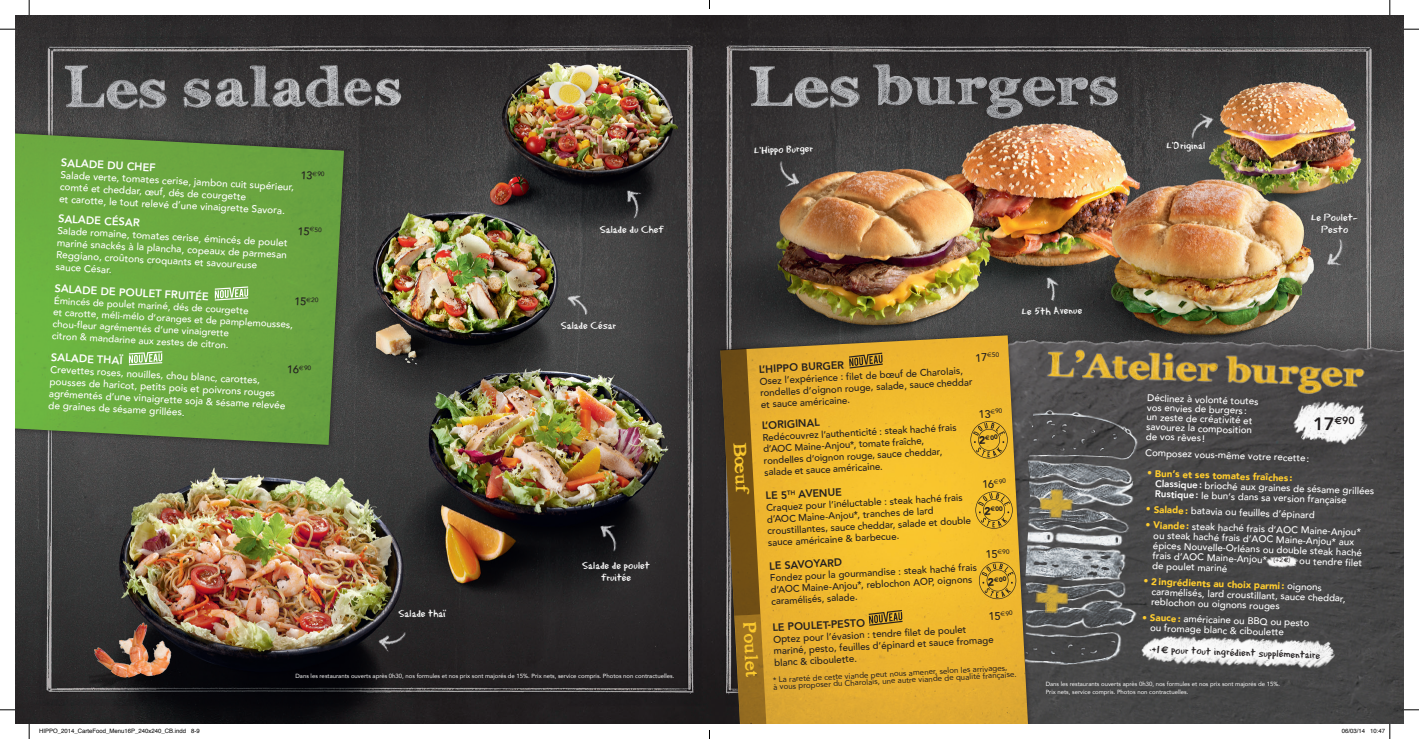
<style>
.page{position:relative;width:1419px;height:739px;background:#fff}
.page>*{position:absolute;margin:0;border:0;box-sizing:border-box;transform-origin:0 0}
.t1{font:19.2px "Hand TIMES";color:#fecc2f;scale:1.11 1}
.t2{font:800 18px "Avenir";color:#231f20}
.t3{font:800 11px "Avenir";color:#fff}
.t4{font:500 11px "Avenir";color:#231f20}
.t5{font:10.7px/12px "Eraser Dust";color:#fff;text-align:center}
.t6{font:800 10.7px "Avenir";color:#231f20}
.t7{font:10.7px "Eraser Dust";color:#231f20}
.t8{font:500 10px/12px "Avenir";color:#fff}
.t9{font:500 9.7px/10.2px "Avenir";color:#fff}
.t10{font:500 9.7px/11.6px "Avenir";color:#231f20}
.t11{font:8px/7px "Avenir";color:#231f20}
.t12{font:900 6.4px "Avenir";color:#231f20}
.t13{font:500 6.3px "Avenir";color:#231f20}
.t14{font:6px/7.2px "Avenir";color:#fff}
.t15{font:6px "Helvetica";color:#000}
.s1{font-size:11px}
.s2{font-family:"Euro Sans";font-weight:700}
.s3{font-weight:900;color:#fecc2f}
.s4{font-weight:800}
.s5{font-family:"Euro Sans";font-weight:700;font-size:9.7px}
</style>
<div class="page">
<img style="left:15px;top:15px;width:1389px;height:709px">
<img style="left:1185px;top:104px;width:43px;height:44px">
<img style="left:774px;top:154px;width:39px;height:40px">
<img style="left:1310px;top:234px;width:40px;height:41px">
<img style="left:1028px;top:254px;width:51px;height:50px">
<img style="left:90px;top:612px;width:88px;height:82px">
<img style="left:966px;top:311px;width:438px;height:413px">
<img style="left:1282px;top:382px;width:102px;height:71px">
<img style="left:1034px;top:403px;width:122px;height:286px">
<div style="left:715px;top:330px;width:319px;height:394px;background:#231f20;opacity:.75"></div>
<img style="left:720px;top:335px;width:308px;height:389px">
<svg style="left:720px;top:348px;width:47px;height:376px;background:#866424"></svg>
<div style="left:15px;top:128px;width:334px;height:322px;background:#231f20;opacity:.75"></div>
<img style="left:15px;top:133px;width:329px;height:312px">
<img style="left:602px;top:176px;width:49px;height:55px">
<img style="left:562px;top:285px;width:35px;height:41px">
<img style="left:582px;top:518px;width:41px;height:45px">
<img style="left:362px;top:611px;width:50px;height:51px">
<img style="left:1043px;top:333px;width:329px;height:66px">
<img style="left:1137px;top:618px;width:203px;height:73px">
<svg style="left:970px;top:421px;width:38px;height:37px"></svg>
<svg style="left:975px;top:491px;width:38px;height:38px"></svg>
<svg style="left:979px;top:562px;width:37px;height:37px"></svg>
<svg style="left:129px;top:351px;width:33px;height:14px"></svg>
<svg style="left:215px;top:286px;width:33px;height:14px"></svg>
<svg style="left:869px;top:610px;width:34px;height:16px"></svg>
<svg style="left:849px;top:352px;width:34px;height:16px"></svg>
<img style="left:1264px;top:550px;width:41px;height:26px">
<img style="left:27px;top:55px;width:382px;height:68px">
<img style="left:711px;top:28px;width:440px;height:109px">
<svg style="left:0;top:29px;width:15px;height:1px"></svg>
<svg style="left:1404px;top:29px;width:15px;height:1px"></svg>
<svg style="left:0;top:709px;width:15px;height:1px"></svg>
<svg style="left:1404px;top:709px;width:15px;height:1px"></svg>
<svg style="left:29px;top:0;width:1px;height:15px"></svg>
<svg style="left:29px;top:724px;width:1px;height:15px"></svg>
<svg style="left:1389px;top:0;width:2px;height:15px"></svg>
<svg style="left:1389px;top:724px;width:2px;height:15px"></svg>
<p class="t3" style="left:62px;top:152px;width:96px;rotate:3deg">Salade du Chef</p>
<p class="t8" style="left:61px;top:168px;width:235px;rotate:3deg">Salade verte, tomates cerise, jambon cuit supérieur, comté et cheddar, œuf, dés de courgette<br>et carotte, le tout relevé d’une vinaigrette Savora.</p>
<p class="t3" style="left:59px;top:208px;width:83px;rotate:3deg">Salade césar</p>
<p class="t8" style="left:58px;top:224px;width:232px;rotate:3deg">Salade romaine, tomates cerise, émincés de poulet mariné snackés à la plancha, copeaux de parmesan Reggiano, croûtons croquants et savoureuse<br>sauce César.</p>
<p class="t3" style="left:55px;top:278px;width:156px;rotate:3deg">Salade de poulet fruitée</p>
<p class="t4" style="left:301px;top:165px;width:25px;rotate:3deg">13<sup>h</sup><sup>90</sup></p>
<p class="t4" style="left:298px;top:221px;width:25px;rotate:3deg">15<sup>h</sup><sup>50</sup></p>
<p class="t9" style="left:54px;top:294px;width:242px;line-height:11.8px;rotate:3deg">Émincés de poulet mariné, dés de courgette<br>et carotte, méli-mélo d’oranges et de pamplemousses, chou-fleur agrémentés d’une vinaigrette<br>citron &amp; mandarine aux zestes de citron.</p>
<p class="t3" style="left:52px;top:347px;width:73px;rotate:3deg">Salade Thaï</p>
<p class="t8" style="left:51px;top:362px;width:238px;rotate:3deg">Crevettes roses, nouilles, chou blanc, carottes, pousses de haricot, petits pois et poivrons rouges agrémentés d’une vinaigrette soja &amp; sésame relevée de graines de sésame grillées.</p>
<p class="t4" style="left:295px;top:291px;width:25px;rotate:3deg">15<sup>h</sup><sup>20</sup></p>
<p class="t4" style="left:288px;top:360px;width:25px;rotate:3deg">16<sup>h</sup><sup>90</sup></p>
<p class="t5" style="left:399px;top:607px;width:48px">Salade thaï</p>
<p class="t5" style="left:600px;top:223px;width:66px">Salade du Chef</p>
<p class="t5" style="left:561px;top:319px;width:57px">Salade César</p>
<p class="t5" style="left:582px;top:559px;width:69px">Salade de poulet fruitée</p>
<p class="t14" style="left:296px;top:671px;width:380px">Dans les restaurants ouverts après 0h30, nos formules et nos prix sont majorés de 15%. Prix nets, service compris. Photos non contractuelles.</p>
<p class="t5" style="left:754px;top:144px;width:65px;rotate:-2deg">L’Hippo Burger</p>
<p class="t5" style="left:1022px;top:305px;width:64px;rotate:-2deg">Le 5th Avenue</p>
<p class="t5" style="left:1166px;top:139px;width:40px">L’Original</p>
<p class="t5" style="left:1311px;top:211px;width:48px">Le Poulet-<br>Pesto</p>
<p class="t4" style="left:975px;top:348px;width:25px;rotate:-3deg">17<sup>h</sup><sup>50</sup></p>
<p class="t6" style="left:758px;top:359px;width:59px;rotate:-3deg">L’HI PPO BURGER</p>
<p class="t10" style="left:759px;top:375px;width:214px;rotate:-3deg">Osez l’expérience : filet de bœuf de Charolais, rondelles d’oignon rouge, salade, sauce cheddar et sauce américaine.</p>
<p class="t6" style="left:761px;top:416px;width:59px;rotate:-3deg">L’original</p>
<p class="t4" style="left:978px;top:404px;width:25px;rotate:-3deg">13<sup>h</sup><sup>90</sup></p>
<p class="t10" style="left:762px;top:431px;width:196px;rotate:-3deg">Redécouvrez l’authenticité : steak haché frais d’AOC Maine-Anjou*, tomate fraîche, rondelles d’oignon rouge, sauce cheddar, salade et sauce américaine.</p>
<p class="t6" style="left:765px;top:486px;width:78px;rotate:-3deg">Le 5<sup>th</sup> avenue</p>
<p class="t12" style="left:979px;top:432px;width:20px;rotate:-3deg"><span class="s1">2</span><span class="s2">h</span>00</p>
<h1 class="t1" style="left:751px;top:442px;width:46px;rotate:87deg">Bœuf</h1>
<p class="t4" style="left:982px;top:475px;width:25px;rotate:-3deg">16<sup>h</sup><sup>90</sup></p>
<p class="t10" style="left:766px;top:501px;width:205px;rotate:-3deg">Craquez pour l’inéluctable : steak haché frais d’AOC Maine-Anjou*, tranches de lard croustillantes, sauce cheddar, salade et double sauce américaine &amp; barbecue.</p>
<p class="t6" style="left:769px;top:556px;width:74px;rotate:-3deg">Le Savoyard</p>
<p class="t12" style="left:984px;top:504px;width:20px;rotate:-3deg"><span class="s1">2</span><span class="s2">h</span>00</p>
<p class="t4" style="left:985px;top:545px;width:25px;rotate:-3deg">15<sup>h</sup><sup>90</sup></p>
<p class="t10" style="left:770px;top:571px;width:209px;rotate:-3deg">Fondez pour la gourmandise : steak haché frais d’AOC Maine-Anjou*, reblochon AOP, oignons caramélisés, salade.</p>
<p class="t6" style="left:772px;top:617px;width:75px;rotate:-3deg">Le poulet-PESTO</p>
<p class="t12" style="left:987px;top:574px;width:20px;rotate:-3deg"><span class="s1">2</span><span class="s2">h</span>00</p>
<p class="t4" style="left:988px;top:607px;width:25px;rotate:-3deg">15<sup>h</sup><sup>90</sup></p>
<h1 class="t1" style="left:760px;top:621px;width:58px;rotate:87deg">P oulet</h1>
<p class="t10" style="left:773px;top:633px;width:222px;rotate:-3deg">Optez pour l’évasion : tendre filet de poulet mariné, pesto, feuilles d’épinard et sauce fromage blanc &amp; ciboulette.</p>
<p class="t11" style="left:773px;top:676px;width:245px;rotate:-3deg">* La rareté de cette viande peut nous amener, selon les arrivages,<br>à vous proposer du Charolais, une autre viande de qualité française.</p>
<p class="t9" style="left:1148px;top:392px;width:113px;line-height:9.7px;rotate:2deg">Déclinez à volonté toutes vos envies de burgers : un zeste de créativité et savourez la composition de vos rêves !</p>
<h2 class="t2" style="left:1313px;top:407px;width:43px;rotate:1deg">17<sup>e</sup><sup>90</sup></h2>
<p class="t9" style="left:1146px;top:447px;width:166px;rotate:2deg">Composez vous-même votre recette:</p>
<p class="t9" style="left:1156px;top:467px;width:221px;text-indent:-8px;rotate:2deg"><span class="s3">• Bun’s et ses tomates fraîches :<br></span><span class="s4">Classique:</span> brioché aux graines de sésame grillées<br><span class="s4">Rustique:</span> le bun’s dans sa version française</p>
<p class="t9" style="left:1146px;top:503px;width:170px;rotate:2deg"><span class="s3">• Salade:</span> batavia ou feuilles d’épinard</p>
<p class="t9" style="left:1154px;top:519px;width:210px;text-indent:-8px;rotate:2deg"><span class="s3">• Viande:</span> steak haché frais d’AOC Maine-Anjou* ou steak haché frais d’AOC Maine-Anjou* aux épices Nouvelle-Orléans ou double steak haché frais d’AOC Maine-Anjou*</p>
<p class="t13" style="left:1274px;top:554px;width:18px;rotate:2deg">(+2<span class="s2">e</span>)</p>
<p class="t9" style="left:1300px;top:555px;width:64px;rotate:2deg">ou tendre filet</p>
<p class="t9" style="left:1153px;top:560px;width:77px;rotate:2deg">de poulet mariné</p>
<p class="t9" style="left:1152px;top:576px;width:196px;text-indent:-8px;rotate:2deg"><span class="s3">• 2 ingrédients au choix parmi:</span> oignons caramélisés, lard croustillant, sauce cheddar, reblochon ou oignons rouges</p>
<p class="t9" style="left:1151px;top:612px;width:160px;text-indent:-8px;rotate:2deg"><span class="s3">• Sauce:</span> américaine ou BBQ ou pesto ou fromage blanc &amp; ciboulette</p>
<p class="t7" style="left:1152px;top:641px;width:172px;rotate:2deg">+1 <span class="s5">e</span> pourtout ingrédient supplémentaire</p>
<p class="t14" style="left:1046px;top:680px;width:236px">Dans les restaurants ouverts après 0h30, nos formules et nos prix sont majorés de 15%.<br>Prix nets, service compris. Photos non contractuelles.</p>
<p class="t15" style="left:39px;top:726px;width:162px">HIPPO_2014_CarteFood_Menu16P_240x240_CB.indd 8-9</p>
<p class="t15" style="left:1342px;top:726px;width:45px">06/03/14 10:47</p>
</div>
